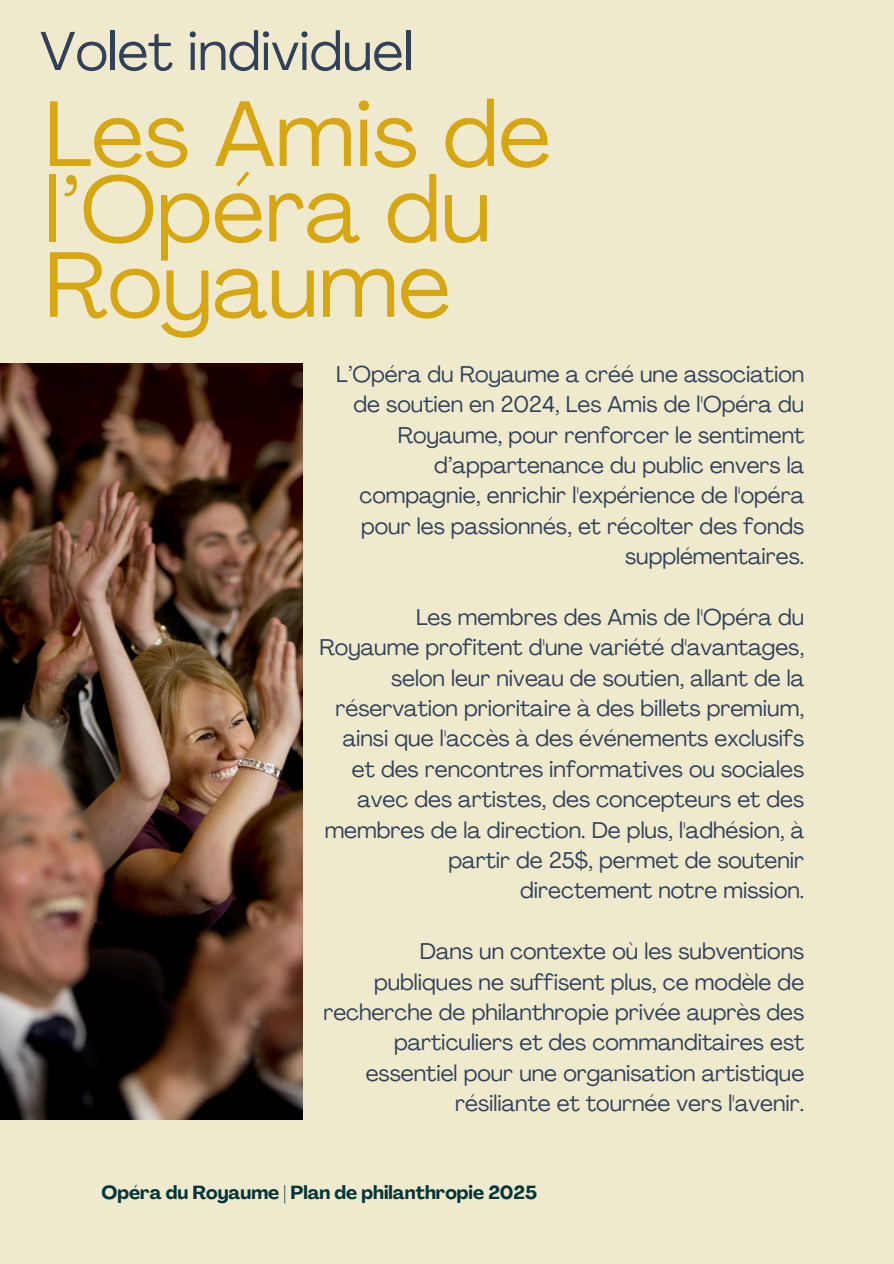
<style>
.page{position:relative;width:894px;height:1264px;background:#fff}
.page>*{position:absolute;margin:0;border:0;box-sizing:border-box;transform-origin:0 0}
.t1{font:91.5px/75.3px "Agrandir";color:#d6a710}
.t2{font:54px "Agrandir";color:#324158}
.t3{font:22.5px/30.3px "Agrandir";color:#324158;text-align:right}
.t4{font:700 18.75px "Agrandir";color:#043539}
</style>
<div class="page">
<div style="left:0;top:0;width:893px;height:1263px;background:#efe9ce"></div>
<img style="left:0;top:364px;width:303px;height:754px">
<h3 class="t2" style="left:40px;top:29px;width:374px">Volet individuel</h3>
<h3 class="t1" style="left:44px;top:105px;width:508px">Les Amis de l’Opéra du<br>Royaume</h3>
<h2 class="t3" style="left:336px;top:361px;width:469px">L’Opéra du Royaume a créé une association de soutien en 2024, Les Amis de l'Opéra du Royaume, pour renforcer le sentiment d’appartenance du public envers la compagnie, enrichir l'expérience de l'opéra pour les passionnés, et récolter des fonds supplémentaires.</h2>
<h1 class="t3" style="left:319px;top:604px;width:486px">Les membres des Amis de l'Opéra du Royaume profitent d'une variété d'avantages, selon leur niveau de soutien, allant de la réservation prioritaire à des billets premium, ainsi que l'accès à des événements exclusifs et des rencontres informatives ou sociales avec des artistes, des concepteurs et des membres de la direction. De plus, l'adhésion, à partir de 25$, permet de soutenir directement notre mission.</h1>
<p class="t3" style="left:323px;top:938px;width:482px">Dans un contexte où les subventions publiques ne suffisent plus, ce modèle de recherche de philanthropie privée auprès des particuliers et des commanditaires est essentiel pour une organisation artistique résiliante et tournée vers l'avenir.</p>
<h3 class="t4" style="left:101px;top:1184px;width:437px">Opéra du Royaume | Plan de philanthropie 2025</h3>
</div>
